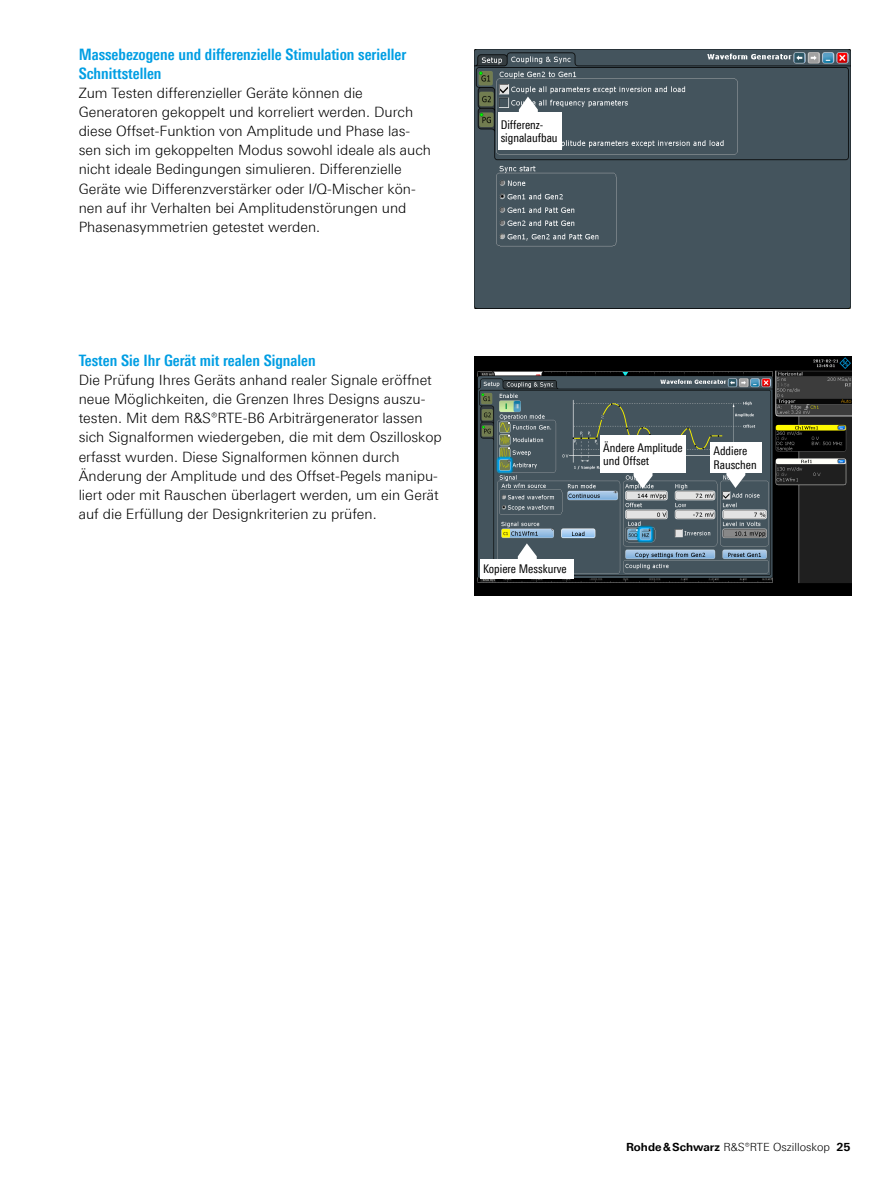
<style>
.page{position:relative;width:893px;height:1191px;background:#fff}
.page>*{position:absolute;margin:0;border:0;box-sizing:border-box;transform-origin:0 0}
.Absatzfett_cyan{font:700 15.75px/19.2px "Linotype Univers 620 Cn";color:#009ee3}
.Haupttext_ohne_Absta{font:300 14.25px/19.2px "Linotype Univers 330";color:#000}
.Grafiktext_ohne_Rast{font:12px/13.5px "Linotype Univers 420 Cn";color:#000}
.t1{font:300 11.25px "Linotype Univers 330";color:#000}
.s1{font-family:"Linotype Univers 630";font-weight:700}
</style>
<div class="page">
<img style="left:474px;top:50px;width:376px;height:258px">
<img style="left:475px;top:356px;width:376px;height:239px">
<svg style="left:519px;top:97px;width:19px;height:16px"></svg>
<div style="left:498px;top:113px;width:64px;height:37px;background:#fff"></div>
<svg style="left:518px;top:543px;width:19px;height:16px"></svg>
<div style="left:480px;top:559px;width:94px;height:19px;background:#fff"></div>
<svg style="left:726px;top:473px;width:19px;height:15px"></svg>
<div style="left:711px;top:442px;width:51px;height:31px;background:#fff"></div>
<svg style="left:634px;top:473px;width:18px;height:16px"></svg>
<div style="left:600px;top:436px;width:86px;height:37px;background:#fff"></div>
<p class="Absatzfett_cyan" style="left:79px;top:44px;width:329px">Massebezogene und differenzielle Stimulation serieller<br>Schnittstellen</p>
<p class="Haupttext_ohne_Absta" style="left:79px;top:83px;width:354px">Zum Testen differenzieller Geräte können die Generatoren gekoppelt und korreliert werden. Durch diese Offset-Funktion von Amplitude und Phase las&shy;sen sich im gekoppelten Modus sowohl ideale als auch nicht ideale Bedingungen simulieren. Differenzielle Geräte wie Differenzverstärker oder I/Q-Mischer kön&shy;nen auf ihr Verhalten bei Amplitudenstörungen und Phasenasymmetrien getestet werden.</p>
<p class="Grafiktext_ohne_Rast" style="left:501px;top:118px;width:58px">Differenz&shy;signalaufbau</p>
<p class="Absatzfett_cyan" style="left:79px;top:350px;width:239px">Testen Sie Ihr Gerät mit realen Signalen</p>
<p class="Haupttext_ohne_Absta" style="left:79px;top:370px;width:365px">Die Prüfung Ihres Geräts anhand realer Signale eröffnet neue Möglichkeiten, die Grenzen Ihres Designs auszu&shy;testen. Mit dem R&amp;S®RTE-B6 Arbiträrgenerator lassen sich Signalformen wiedergeben, die mit dem Oszilloskop erfasst wurden. Diese Signalformen können durch Änderung der Amplitude und des Offset-Pegels manipu&shy;liert oder mit Rauschen überlagert werden, um ein Gerät auf die Erfüllung der Designkriterien zu prüfen.</p>
<p class="Grafiktext_ohne_Rast" style="left:603px;top:441px;width:81px">Ändere Amplitude und Offset</p>
<p class="Grafiktext_ohne_Rast" style="left:713px;top:444px;width:45px">Addiere<br>Rauschen</p>
<p class="Grafiktext_ohne_Rast" style="left:483px;top:562px;width:85px">Kopiere Messkurve</p>
<p class="t1" style="left:626px;top:1140px;width:226px"><span class="s1">Rohde&amp;Schwarz</span> R&amp;S®RTE Oszilloskop <span class="s1">25</span></p>
</div>
